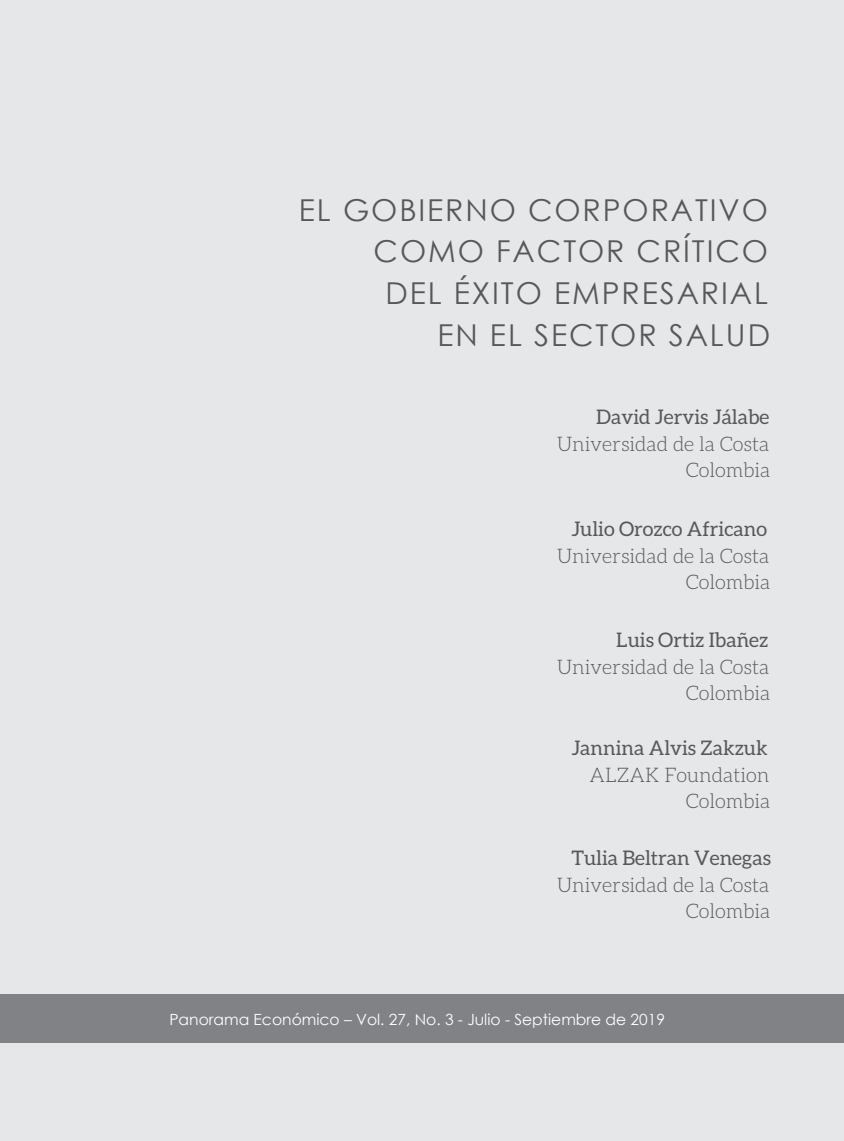
<style>
.page{position:relative;width:844px;height:1141px;background:#fff}
.page>*{position:absolute;margin:0;border:0;box-sizing:border-box;transform-origin:0 0}
.t1{font:30.1px/41.8px "Century Gothic";letter-spacing:.065em;color:#57585a;text-align:right}
.t2{font:300 20.12px/25.6px "Aleo";color:#57585a;text-align:right}
.t3{font:20.12px "Aleo";color:#57585a}
.t4{font:15.4px "Century Gothic";color:#fff}
</style>
<div class="page">
<div style="left:0;top:0;width:843px;height:1141px;background:#e6e7e9"></div>
<div style="left:0;top:994px;width:843px;height:49px;background:#808285"></div>
<h1 class="t1" style="left:299px;top:188px;width:472px">EL GOBIERNO CORPORATIVO<br>COMO FACTOR CRÍTICO<br>DEL ÉXITO EMPRESARIAL<br>EN EL SECTOR SALUD</h1>
<p class="t3" style="left:596px;top:406px;width:175px">David Jervis Jálabe</p>
<p class="t2" style="left:557px;top:431px;width:215px;line-height:26.1px">Universidad de la Costa<br>Colombia</p>
<p class="t3" style="left:571px;top:517px;width:197px">Julio Orozco Africano</p>
<p class="t2" style="left:557px;top:543px;width:215px">Universidad de la Costa<br>Colombia</p>
<p class="t3" style="left:616px;top:628px;width:154px">Luis Ortiz Ibañez</p>
<p class="t2" style="left:557px;top:654px;width:215px">Universidad de la Costa<br>Colombia</p>
<p class="t3" style="left:571px;top:736px;width:198px">Jannina Alvis Zakzuk</p>
<p class="t2" style="left:589px;top:762px;width:182px">ALZAK Foundation<br>Colombia</p>
<p class="t3" style="left:571px;top:846px;width:201px">Tulia Beltran Venegas</p>
<p class="t2" style="left:557px;top:872px;width:215px">Universidad de la Costa<br>Colombia</p>
<p class="t4" style="left:169px;top:1010px;width:497px">Panorama Económico – Vol. 27, No. 3 - Julio - Septiembre de 2019</p>
</div>
